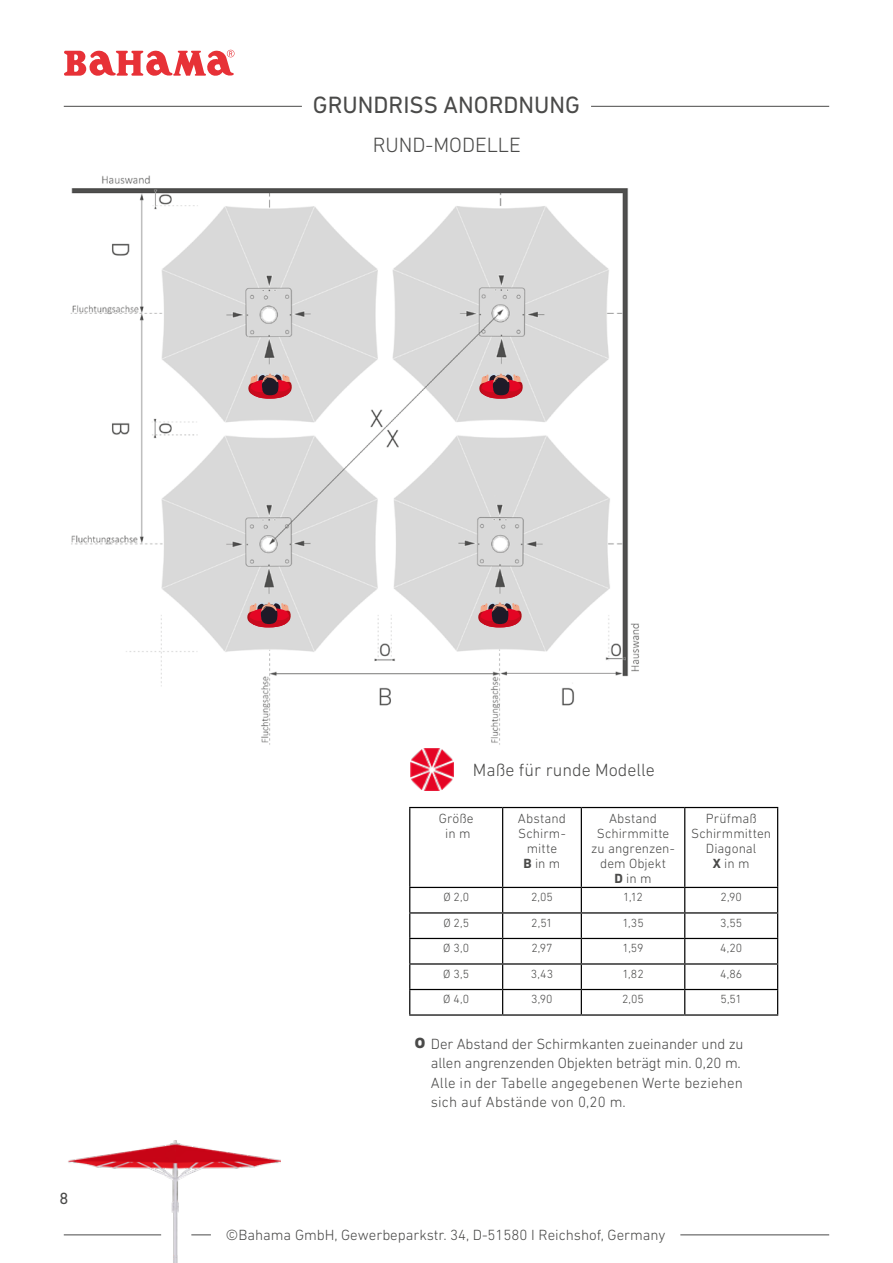
<style>
.page{position:relative;width:893px;height:1263px;background:#fff}
.page>*{position:absolute;margin:0;border:0;box-sizing:border-box;transform-origin:0 0}
.t1{font:24px "DIN Next LT Pro";color:#4a4a49}
.t2{font:300 21px "DIN Next LT Pro";color:#4a4a49}
.t3{font:700 21px "DIN Next LT Pro";color:#4a4a49}
.t4{font:300 18px "DIN Next LT Pro";color:#4a4a49}
.t5{font:16.5px "DIN Next LT Pro";color:#4a4a49}
.t6{font:300 15px/19.5px "DIN Next LT Pro";color:#4a4a49}
.t7{font:300 13.5px/15px "DIN Next LT Pro";letter-spacing:.005em;color:#4a4a49;text-align:center}
.t8{font:300 12px "DIN Next LT Pro";letter-spacing:.005em;color:#4a4a49}
.s1{font-weight:700}
</style>
<div class="page">
<svg style="left:64px;top:50px;width:170px;height:25px"></svg>
<img style="left:64px;top:1140px;width:217px;height:123px">
<hr style="left:680px;top:1234px;width:149px;height:1px;background:#4a4a49">
<hr style="left:64px;top:1234px;width:97px;height:1px;background:#4a4a49">
<svg style="left:191px;top:1234px;width:20px;height:1px"></svg>
<img style="left:70px;top:175px;width:570px;height:570px">
<hr style="left:409px;top:807px;width:94px;height:1px;background:#000">
<hr style="left:409px;top:808px;width:1px;height:79px;background:#000">
<hr style="left:503px;top:807px;width:78px;height:1px;background:#000">
<hr style="left:502px;top:808px;width:1px;height:79px;background:#000">
<hr style="left:581px;top:807px;width:104px;height:1px;background:#000">
<hr style="left:581px;top:808px;width:1px;height:79px;background:#000">
<hr style="left:685px;top:807px;width:93px;height:1px;background:#000">
<hr style="left:684px;top:808px;width:1px;height:79px;background:#000">
<hr style="left:777px;top:808px;width:1px;height:79px;background:#000">
<hr style="left:409px;top:887px;width:94px;height:1px;background:#000">
<hr style="left:503px;top:887px;width:78px;height:1px;background:#000">
<hr style="left:581px;top:887px;width:104px;height:1px;background:#000">
<hr style="left:685px;top:887px;width:93px;height:1px;background:#000">
<hr style="left:409px;top:912px;width:94px;height:1px;background:#000">
<hr style="left:503px;top:912px;width:78px;height:1px;background:#000">
<hr style="left:581px;top:912px;width:104px;height:1px;background:#000">
<hr style="left:685px;top:912px;width:93px;height:1px;background:#000">
<hr style="left:409px;top:938px;width:94px;height:1px;background:#000">
<hr style="left:503px;top:938px;width:78px;height:1px;background:#000">
<hr style="left:581px;top:938px;width:104px;height:1px;background:#000">
<hr style="left:685px;top:938px;width:93px;height:1px;background:#000">
<hr style="left:409px;top:963px;width:94px;height:1px;background:#000">
<hr style="left:503px;top:963px;width:78px;height:1px;background:#000">
<hr style="left:581px;top:963px;width:104px;height:1px;background:#000">
<hr style="left:685px;top:963px;width:93px;height:1px;background:#000">
<hr style="left:409px;top:989px;width:94px;height:1px;background:#000">
<svg style="left:409px;top:888px;width:1px;height:126px"></svg>
<hr style="left:503px;top:989px;width:78px;height:1px;background:#000">
<svg style="left:502px;top:888px;width:1px;height:126px"></svg>
<hr style="left:581px;top:989px;width:104px;height:1px;background:#000">
<svg style="left:581px;top:888px;width:1px;height:126px"></svg>
<hr style="left:685px;top:989px;width:93px;height:1px;background:#000">
<svg style="left:684px;top:888px;width:1px;height:126px"></svg>
<svg style="left:777px;top:888px;width:1px;height:126px"></svg>
<hr style="left:409px;top:1014px;width:94px;height:2px;background:#000">
<hr style="left:503px;top:1014px;width:78px;height:2px;background:#000">
<hr style="left:581px;top:1014px;width:104px;height:2px;background:#000">
<hr style="left:685px;top:1014px;width:93px;height:2px;background:#000">
<img style="left:411px;top:748px;width:42px;height:43px">
<hr style="left:591px;top:106px;width:238px;height:1px;background:#4a4a49">
<hr style="left:64px;top:106px;width:238px;height:1px;background:#4a4a49">
<svg style="left:478px;top:372px;width:49px;height:27px"></svg>
<svg style="left:247px;top:372px;width:49px;height:27px"></svg>
<svg style="left:476px;top:601px;width:50px;height:27px"></svg>
<svg style="left:246px;top:601px;width:49px;height:27px"></svg>
<h1 class="t1" style="left:313px;top:90px;width:269px">GRUNDRISS ANORDNUNG</h1>
<h2 class="t2" style="left:373px;top:132px;width:150px">RUND-MODELLE</h2>
<p class="t5" style="left:60px;top:1189px;width:10px">8</p>
<p class="t4" style="left:473px;top:759px;width:184px">Maße für runde Modelle</p>
<p class="t7" style="left:439px;top:810px;width:36px">Größe in m</p>
<p class="t7" style="left:518px;top:810px;width:50px">Abstand<br>Schirm&shy;mitte<br><span class="s1">B</span> in m</p>
<p class="t7" style="left:591px;top:810px;width:85px">Abstand<br>Schirmmitte zu angrenzen&shy;dem Objekt<br><span class="s1">D</span> in m</p>
<p class="t7" style="left:691px;top:810px;width:81px">Prüfmaß<br>Schirmmitten<br>Diagonal<br><span class="s1">X</span> in m</p>
<p class="t8" style="left:443px;top:890px;width:27px">Ø 2,0</p>
<p class="t8" style="left:531px;top:890px;width:23px">2,05</p>
<p class="t8" style="left:623px;top:890px;width:21px">1,12</p>
<p class="t8" style="left:720px;top:890px;width:23px">2,90</p>
<p class="t8" style="left:443px;top:916px;width:27px">Ø 2,5</p>
<p class="t8" style="left:531px;top:916px;width:23px">2,51</p>
<p class="t8" style="left:622px;top:916px;width:23px">1,35</p>
<p class="t8" style="left:720px;top:916px;width:23px">3,55</p>
<p class="t8" style="left:443px;top:941px;width:27px">Ø 3,0</p>
<p class="t8" style="left:531px;top:941px;width:23px">2,97</p>
<p class="t8" style="left:622px;top:941px;width:23px">1,59</p>
<p class="t8" style="left:720px;top:941px;width:24px">4,20</p>
<p class="t8" style="left:443px;top:967px;width:27px">Ø 3,5</p>
<p class="t8" style="left:531px;top:967px;width:24px">3,43</p>
<p class="t8" style="left:622px;top:967px;width:23px">1,82</p>
<p class="t8" style="left:720px;top:967px;width:24px">4,86</p>
<p class="t8" style="left:443px;top:992px;width:27px">Ø 4,0</p>
<p class="t8" style="left:531px;top:992px;width:23px">3,90</p>
<p class="t8" style="left:622px;top:992px;width:23px">2,05</p>
<p class="t8" style="left:720px;top:992px;width:23px">5,51</p>
<h2 class="t3" style="left:414px;top:1028px;width:13px">o</h2>
<p class="t6" style="left:431px;top:1033px;width:314px">Der Abstand der Schirmkanten zueinander und zu allen angrenzenden Objekten beträgt min. 0,20 m.<br>Alle in der Tabelle angegebenen Werte beziehen sich auf Abstände von 0,20 m.</p>
<p class="t6" style="left:226px;top:1225px;width:441px">©Bahama GmbH, Gewerbeparkstr. 34, D-51580 I Reichshof, Germany</p>
</div>
